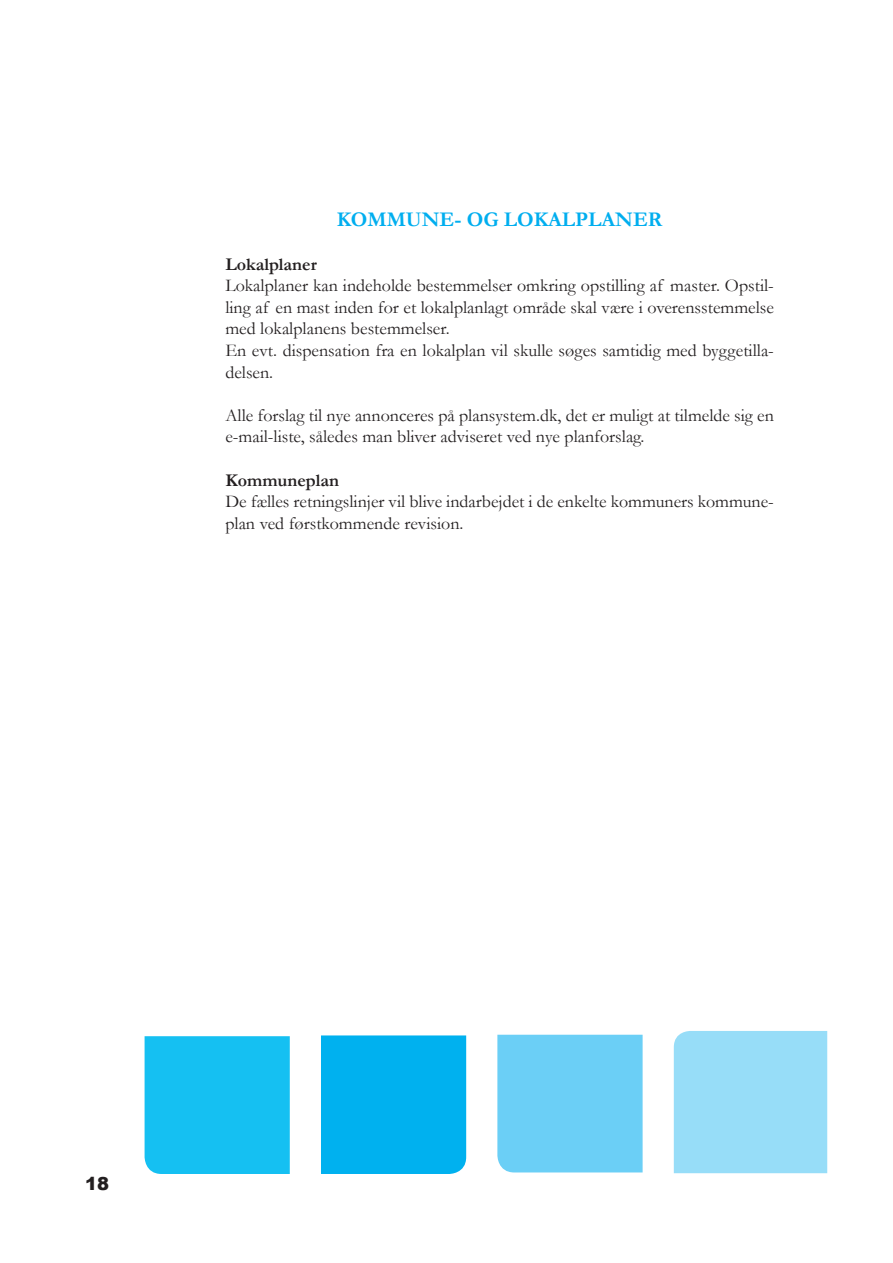
<style>
.page{position:relative;width:893px;height:1263px;background:#fff}
.page>*{position:absolute;margin:0;border:0;box-sizing:border-box;transform-origin:0 0}
.t1{font:700 21px "Garamond";color:#00aeef}
.t2{font:18px/21.6px "Garamond";color:#231f20}
.t3{font:700 18px "Garamond";color:#231f20}
.t4{font:900 18px "Arial";color:#231f20}
</style>
<div class="page">
<div style="left:674px;top:1031px;width:153px;height:142px;background:#97ddf8"></div>
<div style="left:497px;top:1035px;width:146px;height:137px;background:#6bcff6"></div>
<div style="left:321px;top:1035px;width:145px;height:139px;background:#00b1ef"></div>
<div style="left:145px;top:1036px;width:145px;height:138px;background:#15c0f2"></div>
<p class="t1" style="left:337px;top:205px;width:327px">KOMMUNE- OG LOKALPLANER</p>
<p class="t3" style="left:225px;top:252px;width:93px">Lokalplaner</p>
<p class="t2" style="left:225px;top:274px;width:550px;text-align:justify">Lokalplaner kan indeholde bestemmelser omkring opstilling af master. Opstil&shy;ling af en mast inden for et lokalplanlagt område skal være i overensstemmelse med lokalplanens bestemmelser.</p>
<p class="t2" style="left:225px;top:339px;width:550px">En evt. dispensation fra en lokalplan vil skulle søges samtidig med byggetilla&shy;delsen.</p>
<p class="t2" style="left:225px;top:404px;width:550px">Alle forslag til nye annonceres på plansystem.dk, det er muligt at tilmelde sig en e-mail-liste, således man bliver adviseret ved nye planforslag.</p>
<p class="t3" style="left:225px;top:468px;width:115px">Kommuneplan</p>
<p class="t2" style="left:225px;top:490px;width:550px">De fælles retningslinjer vil blive indarbejdet i de enkelte kommuners kommune&shy;plan ved førstkommende revision.</p>
<p class="t4" style="left:85px;top:1170px;width:26px">18</p>
</div>
